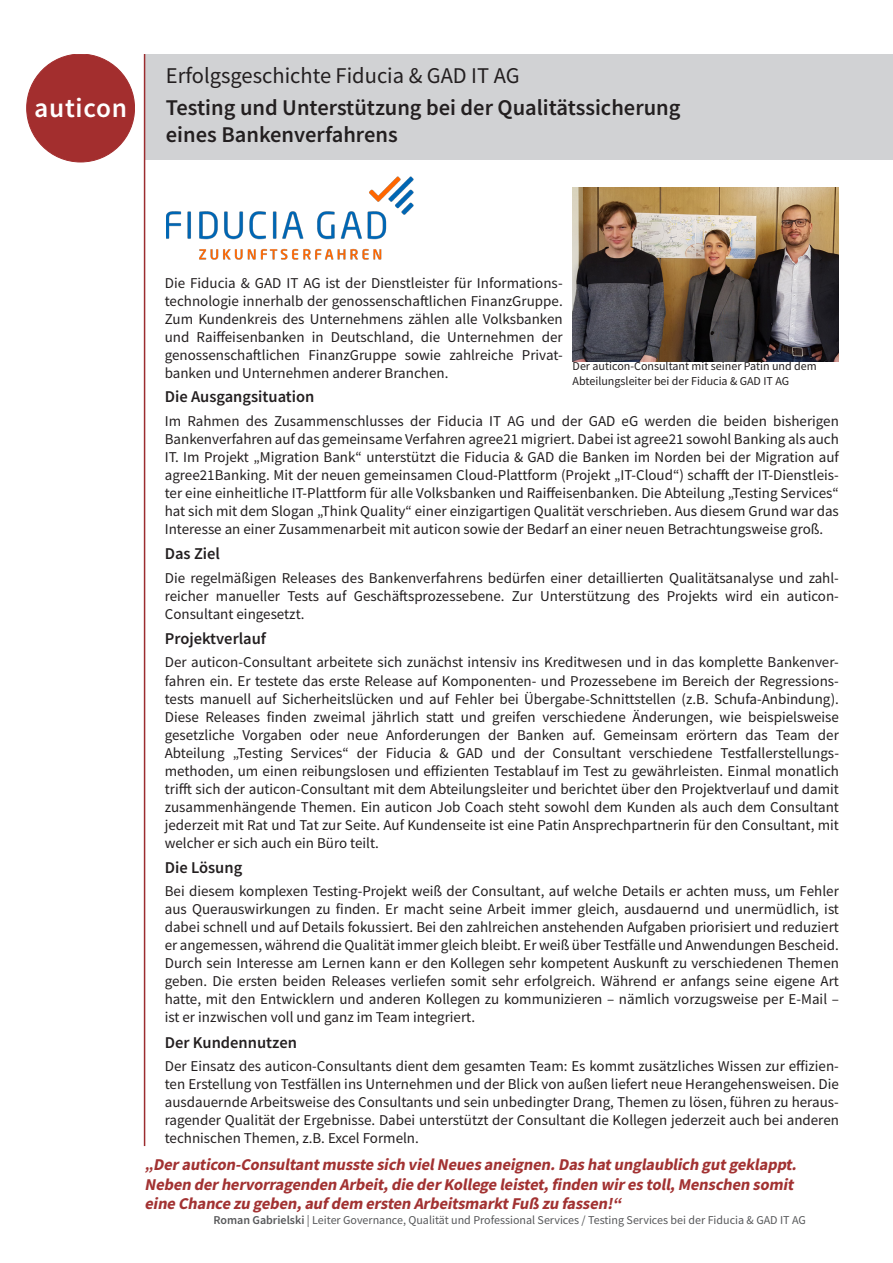
<style>
.page{position:relative;width:893px;height:1263px;background:#fff}
.page>*{position:absolute;margin:0;border:0;box-sizing:border-box;transform-origin:0 0}
.t1{font:600 27.3px "Source Sans Pro";letter-spacing:.025em;color:#fff}
.t2{font:600 22.5px/27px "Source Sans Pro";color:#231f20}
.t3{font:22.5px "Source Sans Pro";color:#231f20}
.t4{font:italic 700 16.5px/19.8px "Source Sans Pro";color:#a23232}
.t5{font:600 16.5px "Source Sans Pro";color:#231f20}
.t6{font:15px/18px "Source Sans Pro";color:#231f20;text-align:justify}
.t7{font:12px "Source Sans Pro";color:#57585a}
.t8{font:12px/14.4px "Source Sans Pro";color:#231f20}
.s1{font-weight:600}
</style>
<div class="page">
<div style="left:145px;top:54px;width:748px;height:105px;background:#d1d2d4"></div>
<div style="left:27px;top:54px;width:108px;height:108px;background:#a32e2e;border-radius:50%"></div>
<hr style="left:144px;top:54px;width:1px;height:1092px;background:#9c2d2f">
<img style="left:167px;top:176px;width:247px;height:84px">
<img style="left:573px;top:188px;width:266px;height:173px">
<p class="t1" style="left:34px;top:91px;width:94px">auticon</p>
<p class="t3" style="left:166px;top:61px;width:355px">Erfolgsgeschichte Fiducia &amp; GAD IT AG</p>
<p class="t2" style="left:166px;top:94px;width:516px">Testing und Unterstützung bei der Qualitätssicherung eines Bankenverfahrens</p>
<p class="t6" style="left:165px;top:274px;width:399px">Die Fiducia &amp; GAD IT AG ist der Dienstleister für Informations&shy;technologie innerhalb der genossenschaftlichen FinanzGruppe.<br>Zum Kundenkreis des Unternehmens zählen alle Volksbanken und Raiffeisenbanken in Deutschland, die Unternehmen der genossenschaftlichen FinanzGruppe sowie zahlreiche Privat&shy;banken und Unternehmen anderer Branchen.</p>
<p class="t8" style="left:573px;top:359px;width:246px">Der auticon-Consultant mit seiner Patin und dem<br>Abteilungsleiter bei der Fiducia &amp; GAD IT AG</p>
<p class="t5" style="left:165px;top:386px;width:151px">Die Ausgangsituation</p>
<p class="t6" style="left:165px;top:411px;width:676px">Im Rahmen des Zusammenschlusses der Fiducia IT AG und der GAD eG werden die beiden bisherigen Bankenverfahren auf das gemeinsame Verfahren agree21 migriert. Dabei ist agree21 sowohl Banking als auch IT. Im Projekt „Migration Bank“ unterstützt die Fiducia &amp; GAD die Banken im Norden bei der Migration auf agree21Banking. Mit der neuen gemeinsamen Cloud-Plattform (Projekt „IT-Cloud“) schafft der IT-Dienstleis&shy;ter eine einheitliche IT-Plattform für alle Volksbanken und Raiffeisenbanken. Die Abteilung „Testing Services“ hat sich mit dem Slogan „Think Quality“ einer einzigartigen Qualität verschrieben. Aus diesem Grund war das Interesse an einer Zusammenarbeit mit auticon sowie der Bedarf an einer neuen Betrachtungsweise groß.</p>
<p class="t5" style="left:165px;top:543px;width:57px">Das Ziel</p>
<p class="t6" style="left:165px;top:568px;width:676px">Die regelmäßigen Releases des Bankenverfahrens bedürfen einer detaillierten Qualitätsanalyse und zahl&shy;reicher manueller Tests auf Geschäftsprozessebene. Zur Unterstützung des Projekts wird ein auticon-Consultant eingesetzt.</p>
<p class="t5" style="left:165px;top:628px;width:103px">Projektverlauf</p>
<p class="t6" style="left:165px;top:653px;width:676px">Der auticon-Consultant arbeitete sich zunächst intensiv ins Kreditwesen und in das komplette Bankenver&shy;fahren ein. Er testete das erste Release auf Komponenten- und Prozessebene im Bereich der Regressions&shy;tests manuell auf Sicherheitslücken und auf Fehler bei Übergabe-Schnittstellen (z.B. Schufa-Anbindung).<br>Diese Releases finden zweimal jährlich statt und greifen verschiedene Änderungen, wie beispielsweise gesetzliche Vorgaben oder neue Anforderungen der Banken auf. Gemeinsam erörtern das Team der Abteilung „Testing Services“ der Fiducia &amp; GAD und der Consultant verschiedene Testfallerstellungs&shy;methoden, um einen reibungslosen und effizienten Testablauf im Test zu gewährleisten. Einmal monatlich trifft sich der auticon-Consultant mit dem Abteilungsleiter und berichtet über den Projektverlauf und damit zusammenhängende Themen. Ein auticon Job Coach steht sowohl dem Kunden als auch dem Consultant jederzeit mit Rat und Tat zur Seite. Auf Kundenseite ist eine Patin Ansprechpartnerin für den Consultant, mit welcher er sich auch ein Büro teilt.</p>
<p class="t5" style="left:165px;top:856px;width:79px">Die Lösung</p>
<p class="t6" style="left:165px;top:882px;width:676px">Bei diesem komplexen Testing-Projekt weiß der Consultant, auf welche Details er achten muss, um Fehler aus Querauswirkungen zu finden. Er macht seine Arbeit immer gleich, ausdauernd und unermüdlich, ist dabei schnell und auf Details fokussiert. Bei den zahlreichen anstehenden Aufgaben priorisiert und reduziert er angemessen, während die Qualität immer gleich bleibt. Er weiß über Testfälle und Anwendungen Bescheid.<br>Durch sein Interesse am Lernen kann er den Kollegen sehr kompetent Auskunft zu verschiedenen Themen geben. Die ersten beiden Releases verliefen somit sehr erfolgreich. Während er anfangs seine eigene Art hatte, mit den Entwicklern und anderen Kollegen zu kommunizieren – nämlich vorzugsweise per E-Mail – ist er inzwischen voll und ganz im Team integriert.</p>
<p class="t5" style="left:165px;top:1031px;width:134px">Der Kundennutzen</p>
<p class="t6" style="left:165px;top:1057px;width:676px">Der Einsatz des auticon-Consultants dient dem gesamten Team: Es kommt zusätzliches Wissen zur effizien&shy;ten Erstellung von Testfällen ins Unternehmen und der Blick von außen liefert neue Herangehensweisen. Die ausdauernde Arbeitsweise des Consultants und sein unbedingter Drang, Themen zu lösen, führen zu heraus&shy;ragender Qualität der Ergebnisse. Dabei unterstützt der Consultant die Kollegen jederzeit auch bei anderen technischen Themen, z.B. Excel Formeln.</p>
<p class="t4" style="left:145px;top:1154px;width:657px">„Derauticon-Consultantmusste sich vielNeuesaneignen.Dashatunglaublich gutgeklappt.<br>Neben derhervorragenden Arbeit,die derKollege leistet,finden wirestoll,Menschen somit eine Chance zu geben,aufdem ersten ArbeitsmarktFuß zu fassen!“</p>
<p class="t7" style="left:213px;top:1212px;width:594px"><span class="s1">Roman Gabrielski</span> | Leiter Governance, Qualität und Professional Services / Testing Services bei der Fiducia &amp; GAD IT AG</p>
</div>
